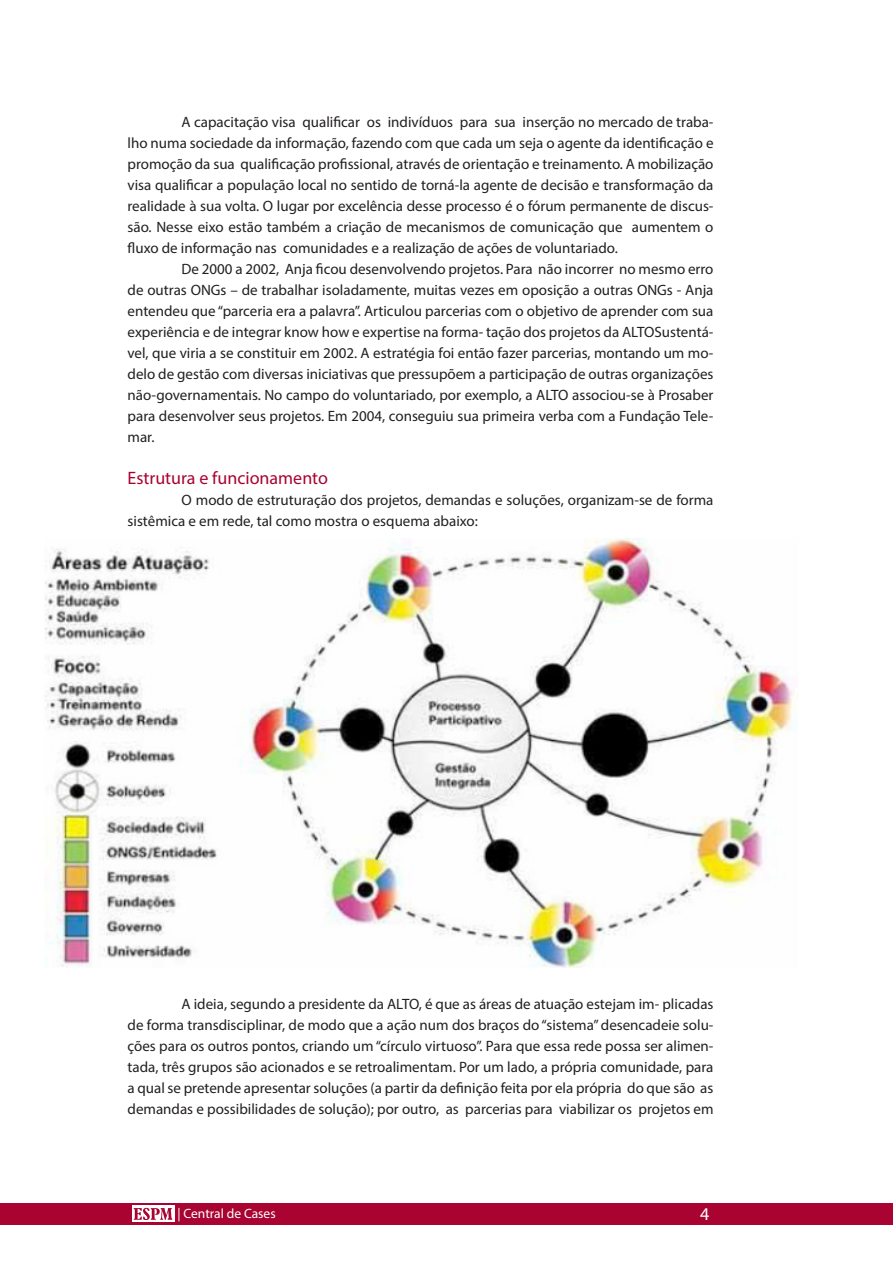
<style>
.page{position:relative;width:893px;height:1263px;background:#fff}
.page>*{position:absolute;margin:0;border:0;box-sizing:border-box;transform-origin:0 0}
.corpotexto{font:18px "Myriad Pro";color:#a90332}
.t1{font:18px "Myriad Pro";color:#fff}
.corpotexto-2{font:15px/21px "Myriad Pro";color:#231f20;text-align:justify}
.t2{font:13.5px "Myriad Pro";color:#fff}
</style>
<div class="page">
<div style="left:0;top:1203px;width:893px;height:22px;background:#a90332"></div>
<div style="left:132px;top:1206px;width:42px;height:16px;background:#fff"></div>
<svg style="left:134px;top:1208px;width:38px;height:12px"></svg>
<img style="left:45px;top:538px;width:752px;height:429px">
<p class="corpotexto-2" style="left:128px;top:112px;width:587px;text-indent:54px">A capacitação visa qualificar os indivíduos para sua inserção no mercado de traba&shy;lho numa sociedade da informação, fazendo com que cada um seja o agente da identificação e promoção da sua qualificação profissional, através de orientação e treinamento. A mobilização visa qualificar a população local no sentido de torná-la agente de decisão e transformação da realidade à sua volta. O lugar por excelência desse processo é o fórum permanente de discus&shy;são. Nesse eixo estão também a criação de mecanismos de comunicação que aumentem o fluxo de informação nas comunidades e a realização de ações de voluntariado.</p>
<p class="corpotexto-2" style="left:128px;top:259px;width:587px;text-indent:54px">De 2000 a 2002, Anja ficou desenvolvendo projetos. Para não incorrer no mesmo erro de outras ONGs – de trabalhar isoladamente, muitas vezes em oposição a outras ONGs - Anja entendeu que “parceria era a palavra”. Articulou parcerias com o objetivo de aprender com sua experiência e de integrar know how e expertise na forma- tação dos projetos da ALTOSustentá&shy;vel, que viria a se constituir em 2002. A estratégia foi então fazer parcerias, montando um mo&shy;delo de gestão com diversas iniciativas que pressupõem a participação de outras organizações não-governamentais. No campo do voluntariado, por exemplo, a ALTO associou-se à Prosaber para desenvolver seus projetos. Em 2004, conseguiu sua primeira verba com a Fundação Tele&shy;mar.</p>
<p class="corpotexto" style="left:128px;top:467px;width:202px">Estrutura e funcionamento</p>
<p class="corpotexto-2" style="left:128px;top:490px;width:587px;text-indent:54px">O modo de estruturação dos projetos, demandas e soluções, organizam-se de forma sistêmica e em rede, tal como mostra o esquema abaixo:</p>
<p class="corpotexto-2" style="left:128px;top:994px;width:587px;text-indent:54px">A ideia, segundo a presidente da ALTO, é que as áreas de atuação estejam im- plicadas de forma transdisciplinar, de modo que a ação num dos braços do “sistema” desencadeie solu&shy;ções para os outros pontos, criando um “círculo virtuoso”. Para que essa rede possa ser alimen&shy;tada, três grupos são acionados e se retroalimentam. Por um lado, a própria comunidade, para a qual se pretende apresentar soluções (a partir da definição feita por ela própria do que são as demandas e possibilidades de solução); por outro, as parcerias para viabilizar os projetos em</p>
<p class="t2" style="left:177px;top:1205px;width:100px">| Central de Cases</p>
<p class="t1" style="left:700px;top:1203px;width:11px">4</p>
</div>
